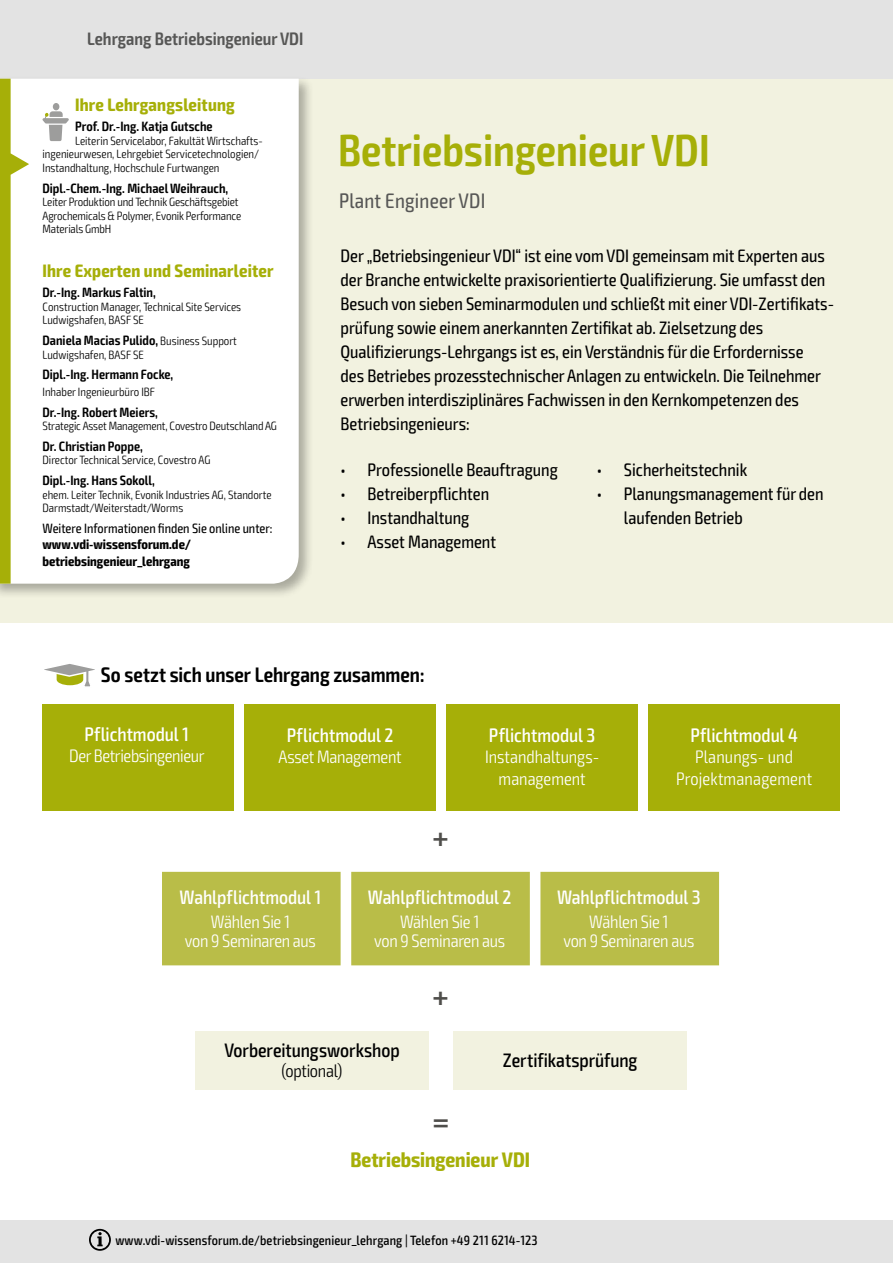
<style>
.page{position:relative;width:893px;height:1263px;background:#fff}
.page>*{position:absolute;margin:0;border:0;box-sizing:border-box;transform-origin:0 0}
.t1{font:600 condensed 45px "Exo 2";color:#a6af08}
.t2{font:500 27px "Vialog LT Std";color:#4f4e4b}
.t3{font:600 condensed 21px "Exo 2";letter-spacing:-.005em;color:#000}
.t4{font:700 condensed 21px "Exo 2";color:#a6af08}
.t5{font:condensed 21px "Exo 2";letter-spacing:.01em;color:#575756}
.t6{font:500 condensed 19.5px "Exo 2";color:#fff}
.t7{font:500 condensed 19.5px "Exo 2";letter-spacing:-.005em;color:#000}
.t8{font:condensed 18px/24px "Exo 2";color:#000}
.t9{font:300 condensed 18px/19.5px "Exo 2";letter-spacing:-.015em;color:#fff;text-align:center}
.t10{font:700 condensed 18px "Exo 2";letter-spacing:.01em;color:#a6af08}
.t11{font:300 condensed 18px/21.6px "Exo 2";letter-spacing:.01em;color:#fff;text-align:center}
.t12{font:600 condensed 18px "Exo 2";color:#575756}
.t13{font:300 condensed 18px "Exo 2";letter-spacing:-.015em;color:#000}
.t14{font:600 condensed 13.5px "Exo 2";color:#000}
.t15{font:500 condensed 13.5px "Exo 2";letter-spacing:.01em;color:#000}
.t16{font:700 condensed 13.5px/16.5px "Exo 2";color:#000}
.t17{font:condensed 13.5px "Exo 2";color:#000}
.t18{font:300 condensed 12px/13.5px "Exo 2";color:#000}
.s1{font-weight:300;font-size:12px}
</style>
<div class="page">
<div style="left:0;top:79px;width:893px;height:544px;background:#f2f2e0"></div>
<div style="left:43px;top:704px;width:191px;height:107px;background:#a6af08"></div>
<div style="left:244px;top:704px;width:192px;height:107px;background:#a6af08"></div>
<div style="left:446px;top:704px;width:192px;height:107px;background:#a6af08"></div>
<div style="left:648px;top:704px;width:192px;height:107px;background:#a6af08"></div>
<div style="left:162px;top:872px;width:557px;height:93px;background:#b9bd48"></div>
<div style="left:195px;top:1031px;width:234px;height:58px;background:#f2f2e0"></div>
<div style="left:453px;top:1031px;width:234px;height:58px;background:#f2f2e0"></div>
<div style="left:0;top:0;width:893px;height:79px;background:#e3e3e3"></div>
<div style="left:0;top:76px;width:314px;height:523px;background:#000;opacity:.3"></div>
<div style="left:29px;top:79px;width:270px;height:505px;background:#fff"></div>
<div style="left:53px;top:103px;width:6px;height:7px;background:#9d9d9c;border-radius:50%"></div>
<svg style="left:42px;top:111px;width:27px;height:30px"></svg>
<svg style="left:0;top:79px;width:29px;height:505px"></svg>
<div style="left:0;top:1220px;width:893px;height:43px;background:#e3e3e3"></div>
<svg style="left:89px;top:1229px;width:22px;height:22px"></svg>
<svg style="left:44px;top:664px;width:51px;height:23px"></svg>
<p class="t12" style="left:87px;top:28px;width:218px">Lehrgang Betriebsingenieur VDI</p>
<p class="t10" style="left:75px;top:93px;width:161px">Ihre Lehrgangsleitung</p>
<p class="t14" style="left:75px;top:119px;width:139px">Prof. Dr.-Ing. Katja Gutsche</p>
<p class="t18" style="left:43px;top:134px;width:222px;text-indent:33px">Leiterin Servicelabor, Fakultät Wirtschafts&shy;ingenieurwesen, Lehrgebiet Servicetechnologien/<br>Instandhaltung, Hochschule Furtwangen</p>
<p class="t14" style="left:43px;top:180px;width:187px">Dipl.-Chem.-Ing. Michael Weihrauch,</p>
<p class="t18" style="left:43px;top:195px;width:200px">Leiter Produktion und Technik Geschäftsgebiet<br>Agrochemicals &amp; Polymer, Evonik Performance<br>Materials GmbH</p>
<p class="t10" style="left:43px;top:260px;width:233px">Ihre Experten und Seminarleiter</p>
<p class="t14" style="left:43px;top:285px;width:115px">Dr.-Ing. Markus Faltin,</p>
<p class="t18" style="left:43px;top:300px;width:200px">Construction Manager, Technical Site Services<br>Ludwigshafen, BASF SE</p>
<p class="t14" style="left:43px;top:332px;width:196px">Daniela Macias Pulido, <span class="s1">Business Support</span></p>
<p class="t18" style="left:43px;top:348px;width:103px">Ludwigshafen, BASF SE</p>
<p class="t14" style="left:43px;top:367px;width:132px">Dipl.-Ing. Hermann Focke,</p>
<p class="t18" style="left:43px;top:385px;width:114px">Inhaber Ingenieurbüro IBF</p>
<p class="t14" style="left:43px;top:404px;width:117px">Dr.-Ing. Robert Meiers,</p>
<p class="t18" style="left:43px;top:419px;width:236px">Strategic Asset Management, Covestro Deutschland AG</p>
<p class="t14" style="left:43px;top:438px;width:102px">Dr. Christian Poppe,</p>
<p class="t18" style="left:43px;top:454px;width:170px">Director Technical Service, Covestro AG</p>
<p class="t14" style="left:43px;top:472px;width:114px">Dipl.-Ing. Hans Sokoll,</p>
<p class="t18" style="left:43px;top:488px;width:231px">ehem. Leiter Technik, Evonik Industries AG, Standorte<br>Darmstadt/Weiterstadt/Worms</p>
<p class="t17" style="left:43px;top:520px;width:232px">Weitere Informationen finden Sie online unter:</p>
<p class="t16" style="left:43px;top:537px;width:150px">www.vdi-wissensforum.de/ betriebsingenieur_lehrgang</p>
<h1 class="t1" style="left:338px;top:123px;width:373px">Betriebsingenieur VDI</h1>
<p class="t5" style="left:339px;top:189px;width:148px">Plant Engineer VDI</p>
<p class="t8" style="left:341px;top:244px;width:495px">Der „Betriebsingenieur VDI“ ist eine vom VDI gemeinsam mit Experten aus der Branche entwickelte praxisorientierte Qualifizierung. Sie umfasst den Besuch von sieben Seminarmodulen und schließt mit einer VDI-Zertifikats&shy;prüfung sowie einem anerkannten Zertifikat ab. Zielsetzung des Qualifizierungs-Lehrgangs ist es, ein Verständnis für die Erfordernisse<br>des Betriebes prozesstechnischer Anlagen zu entwickeln. Die Teilnehmer erwerben interdisziplinäres Fachwissen in den Kernkompetenzen des Betriebsingenieurs:</p>
<p class="t8" style="left:341px;top:458px;width:219px">• Professionelle Beauftragung</p>
<p class="t8" style="left:341px;top:482px;width:150px">• Betreiberpflichten</p>
<p class="t8" style="left:341px;top:506px;width:130px">• Instandhaltung</p>
<p class="t8" style="left:341px;top:530px;width:157px">• Asset Management</p>
<p class="t8" style="left:597px;top:458px;width:152px">• Sicherheitstechnik</p>
<p class="t8" style="left:624px;top:482px;width:201px;text-indent:-27px">• Planungsmanagement für den laufenden Betrieb</p>
<p class="t3" style="left:101px;top:662px;width:325px">So setzt sich unser Lehrgang zusammen:</p>
<p class="t6" style="left:85px;top:722px;width:106px">Pflichtmodul 1</p>
<p class="t9" style="left:69px;top:747px;width:137px">Der Betriebsingenieur</p>
<p class="t6" style="left:287px;top:723px;width:108px">Pflichtmodul 2</p>
<p class="t9" style="left:279px;top:748px;width:125px">Asset Management</p>
<h2 class="t2" style="left:432px;top:822px;width:18px">+</h2>
<p class="t6" style="left:489px;top:723px;width:108px">Pflichtmodul 3</p>
<p class="t9" style="left:485px;top:746px;width:116px;line-height:21.6px">Instandhaltungs&shy;management</p>
<p class="t6" style="left:690px;top:723px;width:109px">Pflichtmodul 4</p>
<p class="t11" style="left:676px;top:747px;width:138px">Planungs- und<br>Projektmanagement</p>
<p class="t6" style="left:180px;top:885px;width:143px">Wahlpflichtmodul 1</p>
<p class="t9" style="left:185px;top:912px;width:132px">Wählen Sie 1<br>von 9 Seminaren aus</p>
<p class="t6" style="left:368px;top:885px;width:145px">Wahlpflichtmodul 2</p>
<p class="t9" style="left:374px;top:912px;width:132px">Wählen Sie 1<br>von 9 Seminaren aus</p>
<h2 class="t2" style="left:432px;top:981px;width:18px">+</h2>
<p class="t6" style="left:557px;top:885px;width:145px">Wahlpflichtmodul 3</p>
<p class="t9" style="left:563px;top:912px;width:132px">Wählen Sie 1<br>von 9 Seminaren aus</p>
<p class="t7" style="left:224px;top:1039px;width:177px">Vorbereitungsworkshop</p>
<p class="t13" style="left:282px;top:1060px;width:62px">(optional)</p>
<h2 class="t2" style="left:433px;top:1106px;width:18px">=</h2>
<p class="t7" style="left:503px;top:1049px;width:136px">Zertifikatsprüfung</p>
<p class="t4" style="left:350px;top:1147px;width:181px">Betriebsingenieur VDI</p>
<p class="t15" style="left:115px;top:1232px;width:424px">www.vdi-wissensforum.de/betriebsingenieur_lehrgang | Telefon +49 211 6214-123</p>
</div>
